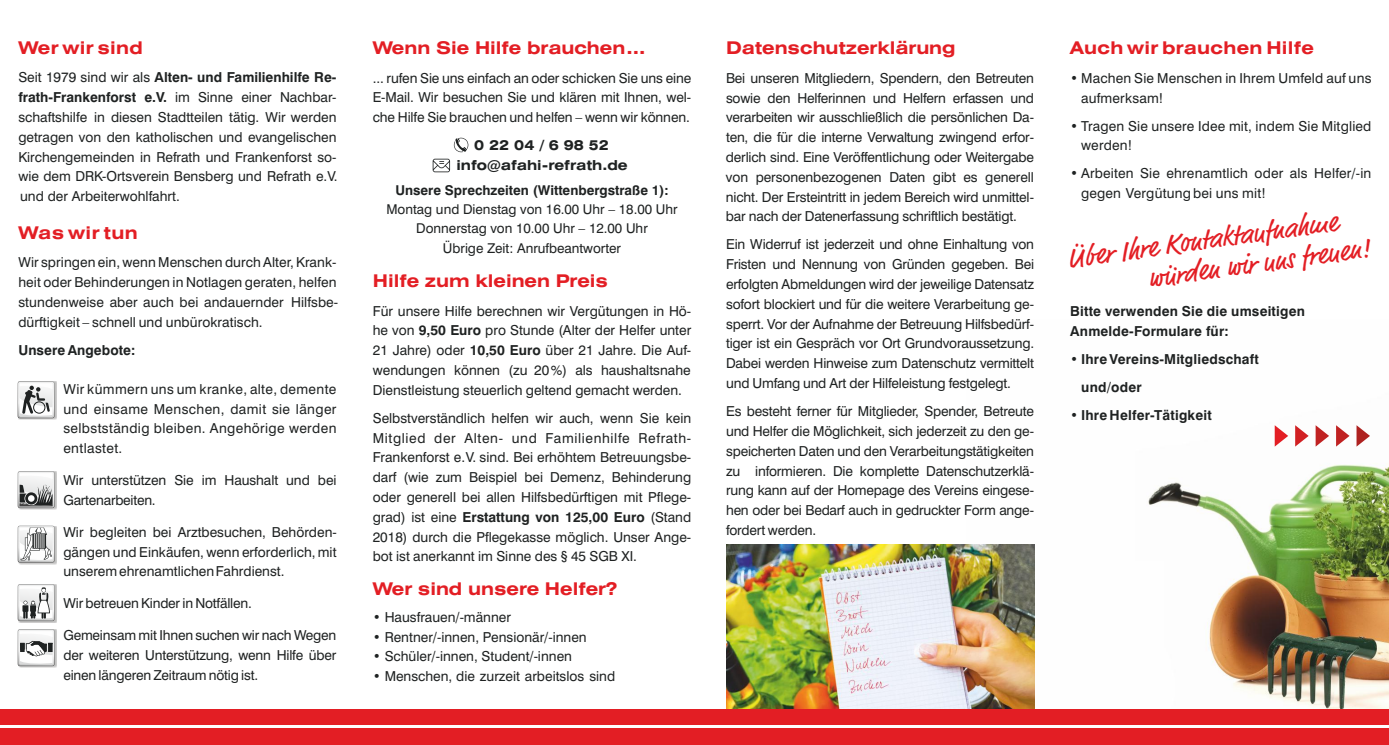
<style>
.page{position:relative;width:1389px;height:745px;background:#fff}
.page>*{position:absolute;margin:0;border:0;box-sizing:border-box;transform-origin:0 0}
.t1{font:28px/30.5px "Market";color:#e31e24}
.t2{font:700 expanded 17.5px "Swiss 721 BT";color:#e31e24}
.t3{font:700 expanded 17.5px "Swiss 721 BT";letter-spacing:.02em;color:#e31e24}
.t4{font:700 expanded 17.5px "Swiss 721 BT";letter-spacing:.035em;color:#e31e24}
.t5{font:13.75px/19.8px "Swiss 721 BT";color:#1f2222;text-align:justify}
.t6{font:700 13.75px/19.8px "Swiss 721 BT";letter-spacing:.015em;color:#1f2222}
.t7{font:700 expanded 13.75px/19.8px "Swiss 721 BT";color:#1f2222;text-align:center}
.t8{font:13.5px/19.4px "Swiss 721 BT";color:#1f2222;text-align:center}
.t9{font:700 13.5px "Swiss 721 BT";color:#1f2222}
.s1{font-weight:700}
</style>
<div class="page">
<img style="left:1034px;top:425px;width:355px;height:284px">
<svg style="left:454px;top:138px;width:14px;height:14px"></svg>
<div style="left:18px;top:381px;width:39px;height:39px;background:#2b2a29;opacity:.29"></div>
<svg style="left:18px;top:381px;width:37px;height:37px"></svg>
<div style="left:18px;top:471px;width:39px;height:39px;background:#c2c2c1"></div>
<svg style="left:18px;top:471px;width:37px;height:37px"></svg>
<div style="left:18px;top:525px;width:39px;height:39px;background:#2b2a29;opacity:.29"></div>
<svg style="left:18px;top:525px;width:37px;height:37px"></svg>
<div style="left:18px;top:584px;width:39px;height:38px;background:#2b2a29;opacity:.29"></div>
<svg style="left:18px;top:584px;width:37px;height:36px"></svg>
<div style="left:18px;top:629px;width:39px;height:38px;background:#2b2a29;opacity:.29"></div>
<svg style="left:18px;top:629px;width:37px;height:36px"></svg>
<svg style="left:1275px;top:425px;width:13px;height:21px"></svg>
<svg style="left:1295px;top:425px;width:14px;height:21px"></svg>
<svg style="left:1316px;top:425px;width:13px;height:21px"></svg>
<svg style="left:1336px;top:425px;width:14px;height:21px"></svg>
<img style="left:726px;top:544px;width:308px;height:165px">
<svg style="left:1357px;top:425px;width:13px;height:21px"></svg>
<div style="left:0;top:709px;width:1389px;height:35px;background:#e31e24"></div>
<hr style="left:0;top:725px;width:1389px;height:2px;background:#fefefe">
<svg style="left:433px;top:159px;width:17px;height:13px"></svg>
<p class="t3" style="left:18px;top:40px;width:126px">Wer wir sind</p>
<p class="t5" style="left:18px;top:69px;width:321px">Seit 1979 sind wir als <span class="s1">Alten- und Familienhilfe Re&shy;frath-Frankenforst e.V.</span> im Sinne einer Nachbar&shy;schaftshilfe in diesen Stadtteilen tätig. Wir werden getragen von den katholischen und evangelischen Kirchengemeinden in Refrath und Frankenforst so&shy;wie dem DRK-Ortsverein Bensberg und Refrath e.V. und der Arbeiterwohlfahrt.</p>
<p class="t4" style="left:18px;top:225px;width:121px">Was wir tun</p>
<p class="t5" style="left:18px;top:254px;width:321px">Wir springen ein, wenn Menschen durch Alter, Krank&shy;heit oder Behinderungen in Notlagen geraten, helfen stundenweise aber auch bei andauernder Hilfsbe&shy;dürftigkeit – schnell und unbürokratisch.</p>
<p class="t6" style="left:18px;top:341px;width:118px">Unsere Angebote:</p>
<p class="t5" style="left:63px;top:380px;width:275px">Wir kümmern uns um kranke, alte, demente und einsame Menschen, damit sie länger selbstständig bleiben. Angehörige werden entlastet.</p>
<p class="t5" style="left:63px;top:471px;width:275px">Wir unterstützen Sie im Haushalt und bei<br>Gartenarbeiten.</p>
<p class="t5" style="left:63px;top:523px;width:275px">Wir begleiten bei Arztbesuchen, Behörden&shy;gängen und Einkäufen, wenn erforderlich, mit unserem ehrenamtlichen Fahrdienst.</p>
<p class="t5" style="left:63px;top:594px;width:190px">Wir betreuen Kinder in Notfällen.</p>
<p class="t5" style="left:63px;top:626px;width:275px">Gemeinsam mit Ihnen suchen wir nach Wegen der weiteren Unterstützung, wenn Hilfe über einen längeren Zeitraum nötig ist.</p>
<p class="t2" style="left:373px;top:40px;width:274px">Wenn Sie Hilfe brauchen...</p>
<p class="t5" style="left:373px;top:69px;width:320px">... rufen Sie uns einfach an oder schicken Sie uns eine E-Mail. Wir besuchen Sie und klären mit Ihnen, wel&shy;che Hilfe Sie brauchen und helfen – wenn wir können.</p>
<p class="t7" style="left:456px;top:136px;width:173px">0 22 04 / 6 98 52 info@afahi-refrath.de</p>
<p class="t9" style="left:395px;top:184px;width:275px">Unsere Sprechzeiten (Wittenbergstraße 1):</p>
<p class="t8" style="left:386px;top:201px;width:293px">Montag und Dienstag von 16.00 Uhr – 18.00 Uhr<br>Donnerstag von 10.00 Uhr – 12.00 Uhr<br>Übrige Zeit: Anrufbeantworter</p>
<p class="t2" style="left:373px;top:273px;width:237px">Hilfe zum kleinen Preis</p>
<p class="t5" style="left:373px;top:302px;width:320px">Für unsere Hilfe berechnen wir Vergütungen in Hö&shy;he von <span class="s1">9,50 Euro</span> pro Stunde (Alter der Helfer unter 21 Jahre) oder <span class="s1">10,50 Euro</span> über 21 Jahre. Die Auf&shy;wendungen können (zu 20%) als haushaltsnahe Dienstleistung steuerlich geltend gemacht werden.</p>
<p class="t5" style="left:373px;top:409px;width:320px">Selbstverständlich helfen wir auch, wenn Sie kein Mitglied der Alten- und Familienhilfe Refrath-Frankenforst e.V. sind. Bei erhöhtem Betreuungsbe&shy;darf (wie zum Beispiel bei Demenz, Behinderung oder generell bei allen Hilfsbedürftigen mit Pflege&shy;grad) ist eine <span class="s1">Erstattung von 125,00 Euro</span> (Stand 2018) durch die Pflegekasse möglich. Unser Ange&shy;bot ist anerkannt im Sinne des § 45 SGB XI.</p>
<p class="t2" style="left:373px;top:581px;width:246px">Wer sind unsere Helfer?</p>
<p class="t5" style="left:373px;top:608px;width:140px">• Hausfrauen/-männer</p>
<p class="t5" style="left:373px;top:627px;width:216px">• Rentner/-innen, Pensionär/-innen</p>
<p class="t5" style="left:373px;top:647px;width:201px">• Schüler/-innen, Student/-innen</p>
<p class="t5" style="left:373px;top:667px;width:244px">• Menschen, die zurzeit arbeitslos sind</p>
<p class="t2" style="left:726px;top:41px;width:231px">Datenschutzerklärung</p>
<p class="t5" style="left:726px;top:69px;width:310px">Bei unseren Mitgliedern, Spendern, den Betreuten sowie den Helferinnen und Helfern erfassen und verarbeiten wir ausschließlich die persönlichen Da&shy;ten, die für die interne Verwaltung zwingend erfor&shy;derlich sind. Eine Veröffentlichung oder Weitergabe von personenbezogenen Daten gibt es generell nicht. Der Ersteintritt in jedem Bereich wird unmittel&shy;bar nach der Datenerfassung schriftlich bestätigt.</p>
<p class="t5" style="left:726px;top:236px;width:310px">Ein Widerruf ist jederzeit und ohne Einhaltung von Fristen und Nennung von Gründen gegeben. Bei erfolgten Abmeldungen wird der jeweilige Datensatz sofort blockiert und für die weitere Verarbeitung ge&shy;sperrt. Vor der Aufnahme der Betreuung Hilfsbedürf&shy;tiger ist ein Gespräch vor Ort Grundvoraussetzung.<br>Dabei werden Hinweise zum Datenschutz vermittelt und Umfang und Art der Hilfeleistung festgelegt.</p>
<p class="t5" style="left:726px;top:402px;width:310px">Es besteht ferner für Mitglieder, Spender, Betreute und Helfer die Möglichkeit, sich jederzeit zu den ge&shy;speicherten Daten und den Verarbeitungstätigkeiten zu informieren. Die komplette Datenschutzerklä&shy;rung kann auf der Homepage des Vereins eingese&shy;hen oder bei Bedarf auch in gedruckter Form ange&shy;fordert werden.</p>
<p class="t3" style="left:1070px;top:41px;width:245px">Auch wir brauchen Hilfe</p>
<p class="t5" style="left:1081px;top:69px;width:292px;text-indent:-11px">• Machen Sie Menschen in Ihrem Umfeld auf uns aufmerksam!</p>
<p class="t5" style="left:1081px;top:117px;width:292px;text-indent:-11px">• Tragen Sie unsere Idee mit, indem Sie Mitglied werden!</p>
<p class="t5" style="left:1081px;top:165px;width:292px;text-indent:-11px">• Arbeiten Sie ehrenamtlich oder als Helfer/-in gegen Vergütung bei uns mit!</p>
<h1 class="t1" style="left:1142px;top:235px;width:225px;text-indent:-78px;rotate:-8deg">Über Ihre Kontaktaufnahme würden wir uns freuen!</h1>
<p class="t6" style="left:1070px;top:302px;width:236px">Bitte verwenden Sie die umseitigen<br>Anmelde-Formulare für:</p>
<p class="t6" style="left:1070px;top:350px;width:190px">• Ihre Vereins-Mitgliedschaft</p>
<p class="t6" style="left:1081px;top:378px;width:62px">und/oder</p>
<p class="t6" style="left:1070px;top:406px;width:143px">• Ihre Helfer-Tätigkeit</p>
</div>
